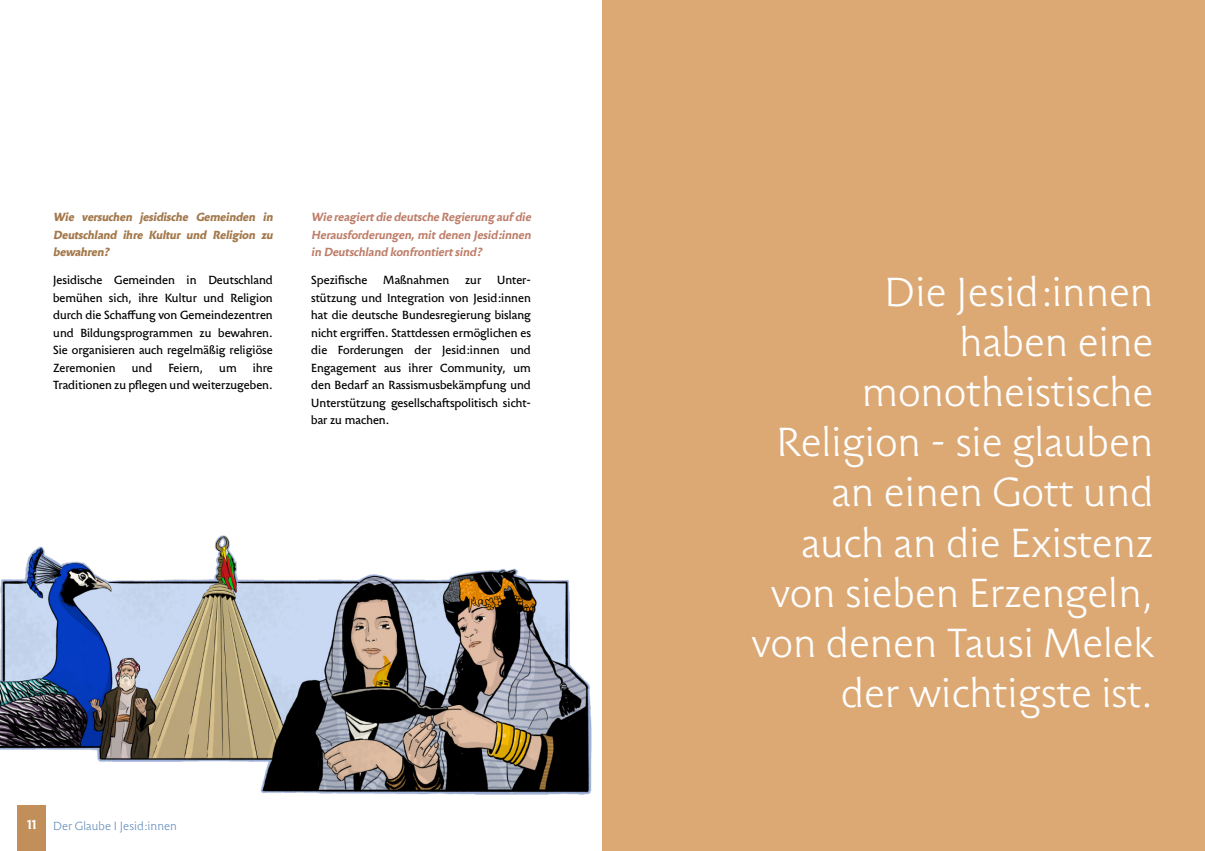
<style>
.page{position:relative;width:1205px;height:851px;background:#fff}
.page>*{position:absolute;margin:0;border:0;box-sizing:border-box;transform-origin:0 0}
.t1{font:300 38.75px/50.1px "JHA Schrift B";color:#fff;text-align:right}
.t2{font:700 12.5px "JHA Schrift B";color:#fff}
.t3{font:11.25px/17.5px "JHA Schrift B";letter-spacing:-.005em;color:#000;text-align:justify}
.t4{font:italic 700 11.25px/17.5px "JHA Schrift B";letter-spacing:-.01em;color:#be7d68;text-align:justify}
.t5{font:italic 800 11.25px/17.5px "JHA Schrift B";letter-spacing:-.01em;color:#a3784b;text-align:justify}
.t6{font:300 11.25px "JHA Schrift B";color:#618bbc}
</style>
<div class="page">
<div style="left:18px;top:804px;width:28px;height:46px;background:#c28f5a"></div>
<div style="left:602px;top:0;width:603px;height:850px;background:#dca975"></div>
<img style="left:0;top:535px;width:592px;height:258px">
<p class="t5" style="left:53px;top:210px;width:223px">Wie versuchen jesidische Gemeinden in Deutschland ihre Kultur und Religion zu bewahren?</p>
<p class="t3" style="left:53px;top:272px;width:221px">Jesidische Gemeinden in Deutschland bemühen sich, ihre Kultur und Religion durch die Schaffung von Gemeindezentren und Bildungsprogrammen zu bewahren.<br>Sie organisieren auch regelmäßig religiöse Zeremonien</p>
<p class="t3" style="left:53px;top:360px;width:221px;text-align:right">ihre<br>Traditionen zu pflegen und weiterzugeben.</p>
<p class="t3" style="left:132px;top:360px;width:22px">und</p>
<p class="t3" style="left:168px;top:360px;width:36px">Feiern,</p>
<p class="t3" style="left:219px;top:360px;width:19px">um</p>
<p class="t4" style="left:311px;top:210px;width:223px">Wie reagiert die deutsche Regierung auf die Herausforderungen, mit denen Jesid:innen in Deutschland konfrontiert sind?</p>
<p class="t3" style="left:311px;top:272px;width:58px">Spezifische</p>
<p class="t3" style="left:383px;top:272px;width:68px">Maßnahmen</p>
<p class="t3" style="left:465px;top:272px;width:18px">zur</p>
<p class="t3" style="left:311px;top:272px;width:221px;text-indent:186px">Unter&shy;stützung und Integration von Jesid:innen hat die deutsche Bundesregierung bislang nicht ergriffen. Stattdessen ermöglichen es die Forderungen der Jesid:innen und Engagement aus ihrer Community, um den Bedarf an Rassismusbekämpfung und Unterstützung gesellschaftspolitisch sicht&shy;bar zu machen.</p>
<p class="t2" style="left:27px;top:819px;width:11px">11</p>
<p class="t6" style="left:53px;top:821px;width:125px">Der Glaube I Jesid:innen</p>
<h1 class="t1" style="left:751px;top:271px;width:404px">Die Jesid:innen<br>haben eine monotheistische<br>Religion - sie glauben an einen Gott und auch an die Existenz von sieben Erzengeln, von denen Tausi Melek der wichtigste ist.</h1>
</div>
